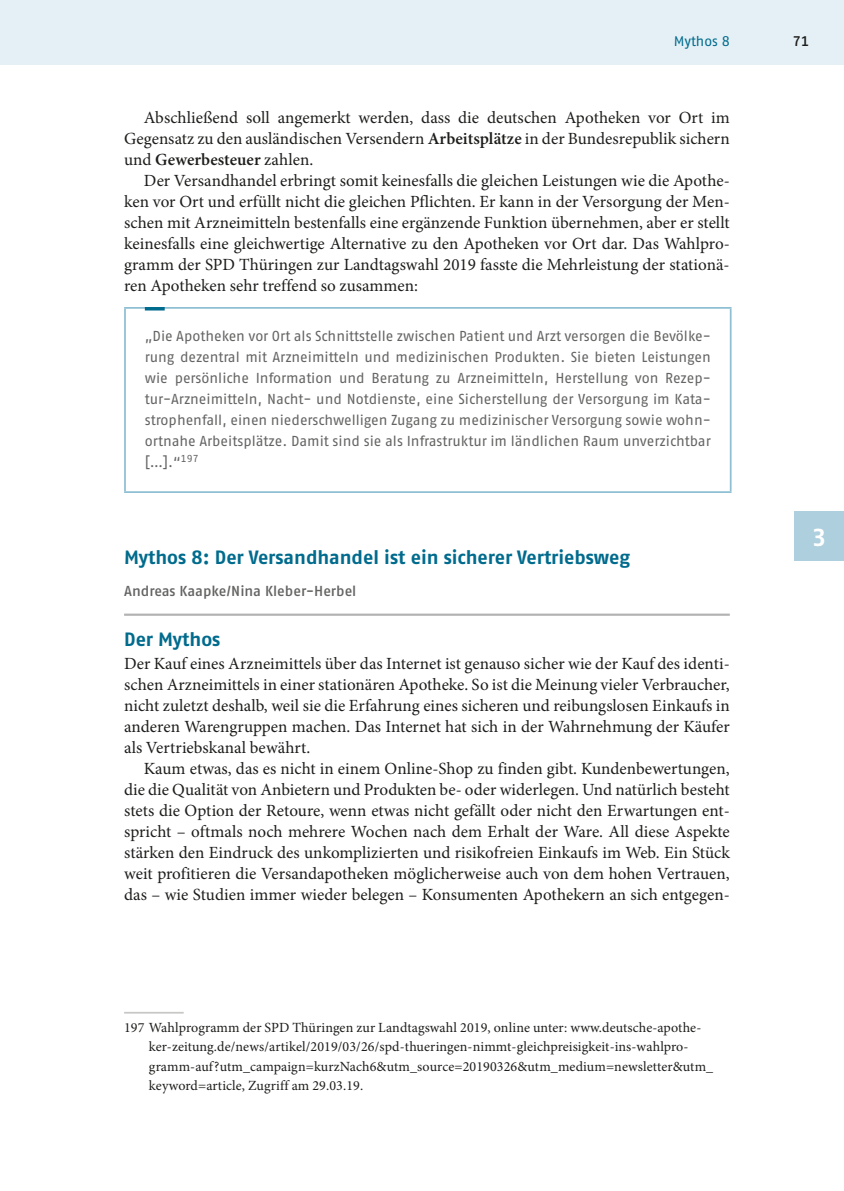
<style>
.page{position:relative;width:844px;height:1191px;background:#fff}
.page>*{position:absolute;margin:0;border:0;box-sizing:border-box;transform-origin:0 0}
.t1{font:700 24.5px "Fago Pro";color:#fff}
.t2{font:700 19.25px "Fago Pro";color:#006b8d}
.t3{font:17.15px/21px "Minion Pro";letter-spacing:.005em;color:#1d1d1b;text-align:justify}
.t4{font:14.35px/21px "Fago Pro";letter-spacing:-.005em;color:#646463}
.t5{font:600 14.35px "Fago Pro";color:#646463}
.t6{font:14px/19.2px "Minion Pro";letter-spacing:.01em;color:#1d1d1b}
.t7{font:14px "Fago Pro";color:#006b8d}
.t8{font:600 14px "Fago Pro";color:#1d1d1b}
.s1{font-weight:600}
</style>
<div class="page">
<div style="left:0;top:0;width:729px;height:64px;background:#e4f0f5"></div>
<div style="left:729px;top:0;width:114px;height:64px;background:#e4f0f5"></div>
<div style="left:794px;top:511px;width:49px;height:50px;background:#adcfde"></div>
<hr style="left:124px;top:613px;width:605px;height:3px;background:#b2b2b2">
<hr style="left:124px;top:307px;width:607px;height:2px;background:#8fbfd3">
<hr style="left:124px;top:309px;width:2px;height:182px;background:#8fbfd3">
<hr style="left:729px;top:309px;width:2px;height:182px;background:#8fbfd3">
<hr style="left:124px;top:491px;width:607px;height:2px;background:#8fbfd3">
<hr style="left:145px;top:307px;width:20px;height:3px;background:#006b8d">
<hr style="left:124px;top:1011px;width:60px;height:2px;background:#c7c7c6">
<p class="t7" style="left:673px;top:32px;width:57px">Mythos 8</p>
<p class="t8" style="left:792px;top:32px;width:18px">71</p>
<p class="t3" style="left:124px;top:107px;width:607px;text-indent:20px">Abschließend soll angemerkt werden, dass die deutschen Apotheken vor Ort im Gegensatz zu den ausländischen Versendern <span class="s1">Arbeitsplätze</span> in der Bundesrepublik sichern und <span class="s1">Gewerbesteuer</span> zahlen.</p>
<p class="t3" style="left:124px;top:170px;width:607px;text-indent:20px">Der Versandhandel erbringt somit keinesfalls die gleichen Leistungen wie die Apothe&shy;ken vor Ort und erfüllt nicht die gleichen Pflichten. Er kann in der Versorgung der Men&shy;schen mit Arzneimitteln bestenfalls eine ergänzende Funktion übernehmen, aber er stellt keinesfalls eine gleichwertige Alternative zu den Apotheken vor Ort dar. Das Wahlpro&shy;gramm der SPD Thüringen zur Landtagswahl 2019 fasste die Mehrleistung der stationä&shy;ren Apotheken sehr treffend so zusammen:</p>
<p class="t4" style="left:145px;top:326px;width:567px">„Die Apotheken vor Ort als Schnittstelle zwischen Patient und Arzt versorgen die Bevölke&shy;rung dezentral mit Arzneimitteln und medizinischen Produkten. Sie bieten Leistungen wie persönliche Information und Beratung zu Arzneimitteln, Herstellung von Rezep&shy;tur-Arzneimitteln, Nacht- und Notdienste, eine Sicherstellung der Versorgung im Kata&shy;strophenfall, einen niederschwelligen Zugang zu medizinischer Versorgung sowie wohn&shy;ortnahe Arbeitsplätze. Damit sind sie als Infrastruktur im ländlichen Raum unverzichtbar […].“<sup>197</sup></p>
<p class="t2" style="left:124px;top:545px;width:507px">Mythos 8: Der Versandhandel ist ein sicherer Vertriebsweg</p>
<p class="t5" style="left:124px;top:582px;width:234px">Andreas Kaapke/Nina Kleber-Herbel</p>
<p class="t2" style="left:124px;top:628px;width:98px">Der Mythos</p>
<p class="t3" style="left:124px;top:653px;width:607px">Der Kauf eines Arzneimittels über das Internet ist genauso sicher wie der Kauf des identi&shy;schen Arzneimittels in einer stationären Apotheke. So ist die Meinung vieler Verbraucher, nicht zuletzt deshalb, weil sie die Erfahrung eines sicheren und reibungslosen Einkaufs in anderen Warengruppen machen. Das Internet hat sich in der Wahrnehmung der Käufer als Vertriebskanal bewährt.</p>
<p class="t3" style="left:124px;top:758px;width:607px;text-indent:20px">Kaum etwas, das es nicht in einem Online-Shop zu finden gibt. Kundenbewertungen, die die Qualität von Anbietern und Produkten be- oder widerlegen. Und natürlich besteht stets die Option der Retoure, wenn etwas nicht gefällt oder nicht den Erwartungen ent&shy;spricht – oftmals noch mehrere Wochen nach dem Erhalt der Ware. All diese Aspekte stärken den Eindruck des unkomplizierten und risikofreien Einkaufs im Web. Ein Stück weit profitieren die Versandapotheken möglicherweise auch von dem hohen Vertrauen, das – wie Studien immer wieder belegen – Konsumenten Apothekern an sich entgegen-</p>
<p class="t6" style="left:149px;top:1018px;width:565px;text-indent:-25px">197 Wahlprogramm der SPD Thüringen zur Landtagswahl 2019, online unter: www.deutsche-apothe&shy;ker-zeitung.de/news/artikel/2019/03/26/spd-thueringen-nimmt-gleichpreisigkeit-ins-wahlpro&shy;gramm-auf?utm_campaign=kurzNach6&amp;utm_source=20190326&amp;utm_medium=newsletter&amp;utm_ keyword=article, Zugriff am 29.03.19.</p>
<h1 class="t1" style="left:811px;top:522px;width:16px">3</h1>
</div>
